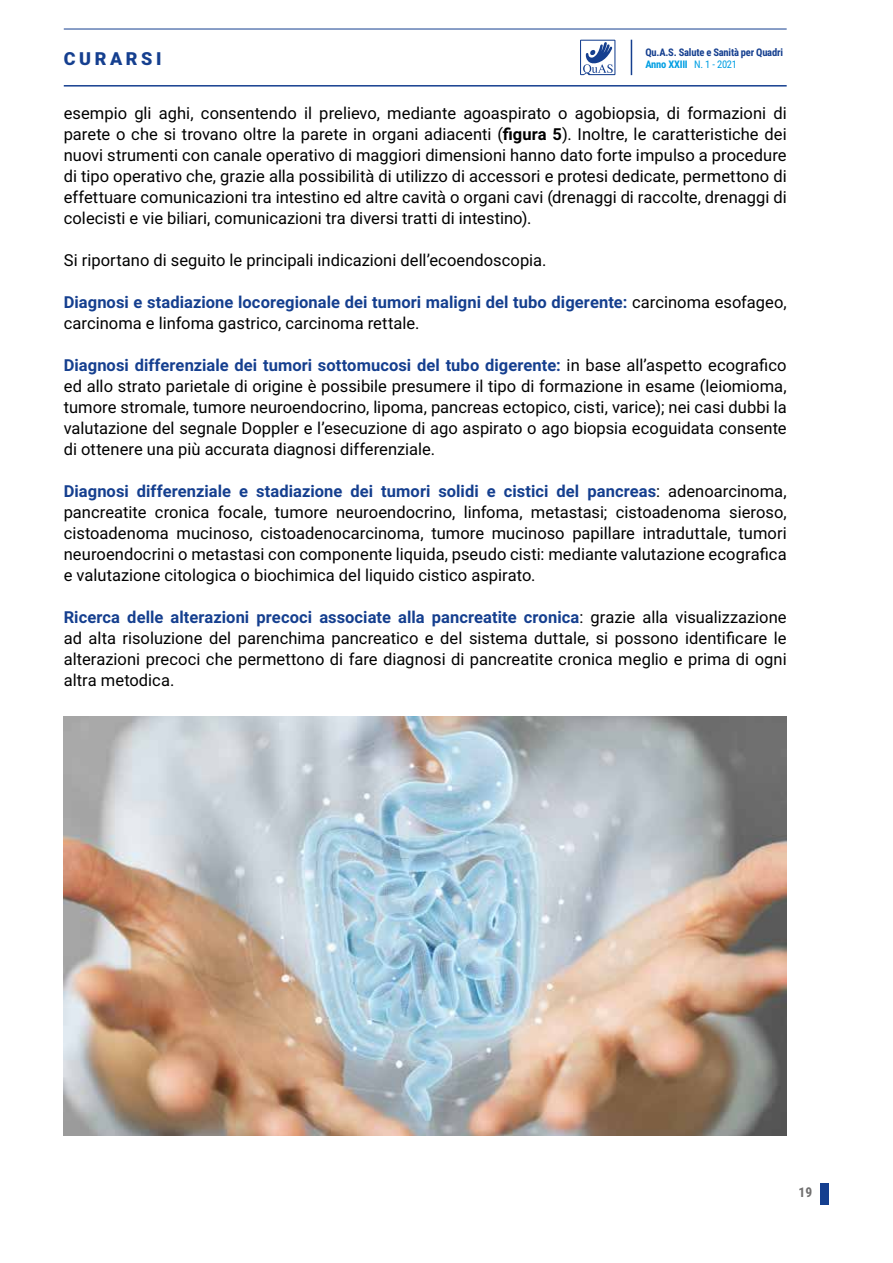
<style>
.page{position:relative;width:893px;height:1263px;background:#fff}
.page>*{position:absolute;margin:0;border:0;box-sizing:border-box;transform-origin:0 0}
.t1{font:900 18px "Roboto";letter-spacing:.2em;color:#153f8f}
.t2{font:16.5px/21px "Roboto";color:#000;text-align:justify}
.t3{font:700 16.5px/21px "Roboto";letter-spacing:.005em;color:#153f8f}
.t4{font:700 13.5px "Roboto Condensed";color:#706f6f}
.t5{font:700 10.5px/12.6px "Roboto Condensed";letter-spacing:-.02em;color:#153f8f}
.s1{color:#009fe3}
.s2{font-weight:400;color:#009fe3}
.s3{font-weight:700}
.s4{font-weight:400;color:#000}
.s5{font-weight:700;color:#153f8f}
</style>
<div class="page">
<div style="left:821px;top:1183px;width:8px;height:21px;background:#153f8f"></div>
<hr style="left:64px;top:85px;width:723px;height:2px;background:#153f8f">
<hr style="left:64px;top:29px;width:723px;height:1px;background:#153f8f">
<svg style="left:580px;top:40px;width:35px;height:35px"></svg>
<hr style="left:631px;top:40px;width:1px;height:35px;background:#153f8f">
<img style="left:64px;top:716px;width:723px;height:419px">
<p class="t1" style="left:64px;top:46px;width:99px">CURARSI</p>
<p class="t5" style="left:645px;top:45px;width:139px">Qu.A.S. Salute e Sanità per Quadri<br><span class="s1">Anno XXIII</span> <span class="s2">N. 1 - 2021</span></p>
<p class="t2" style="left:64px;top:102px;width:724px">esempio gli aghi, consentendo il prelievo, mediante agoaspirato o agobiopsia, di formazioni di parete o che si trovano oltre la parete in organi adiacenti (<span class="s3">figura 5</span>). Inoltre, le caratteristiche dei nuovi strumenti con canale operativo di maggiori dimensioni hanno dato forte impulso a procedure di tipo operativo che, grazie alla possibilità di utilizzo di accessori e protesi dedicate, permettono di effettuare comunicazioni tra intestino ed altre cavità o organi cavi (drenaggi di raccolte, drenaggi di colecisti e vie biliari, comunicazioni tra diversi tratti di intestino).</p>
<p class="t2" style="left:64px;top:249px;width:484px">Si riportano di seguito le principali indicazioni dell’ecoendoscopia.</p>
<p class="t3" style="left:64px;top:291px;width:724px">Diagnosi e stadiazione locoregionale dei tumori maligni del tubo digerente: <span class="s4">carcinoma esofageo, carcinoma e linfoma gastrico, carcinoma rettale.</span></p>
<p class="t2" style="left:64px;top:354px;width:724px"><span class="s5">Diagnosi differenziale dei tumori sottomucosi del tubo digerente:</span> in base all’aspetto ecografico ed allo strato parietale di origine è possibile presumere il tipo di formazione in esame (leiomioma, tumore stromale, tumore neuroendocrino, lipoma, pancreas ectopico, cisti, varice); nei casi dubbi la valutazione del segnale Doppler e l’esecuzione di ago aspirato o ago biopsia ecoguidata consente di ottenere una più accurata diagnosi differenziale.</p>
<p class="t2" style="left:64px;top:480px;width:724px"><span class="s5">Diagnosi differenziale e stadiazione dei tumori solidi e cistici del pancreas</span>: adenoarcinoma, pancreatite cronica focale, tumore neuroendocrino, linfoma, metastasi; cistoadenoma sieroso, cistoadenoma mucinoso, cistoadenocarcinoma, tumore mucinoso papillare intraduttale, tumori neuroendocrini o metastasi con componente liquida, pseudo cisti: mediante valutazione ecografica e valutazione citologica o biochimica del liquido cistico aspirato.</p>
<p class="t2" style="left:64px;top:606px;width:724px"><span class="s5">Ricerca delle alterazioni precoci associate alla pancreatite cronica</span>: grazie alla visualizzazione ad alta risoluzione del parenchima pancreatico e del sistema duttale, si possono identificare le alterazioni precoci che permettono di fare diagnosi di pancreatite cronica meglio e prima di ogni altra metodica.</p>
<p class="t4" style="left:798px;top:1182px;width:15px">19</p>
</div>
